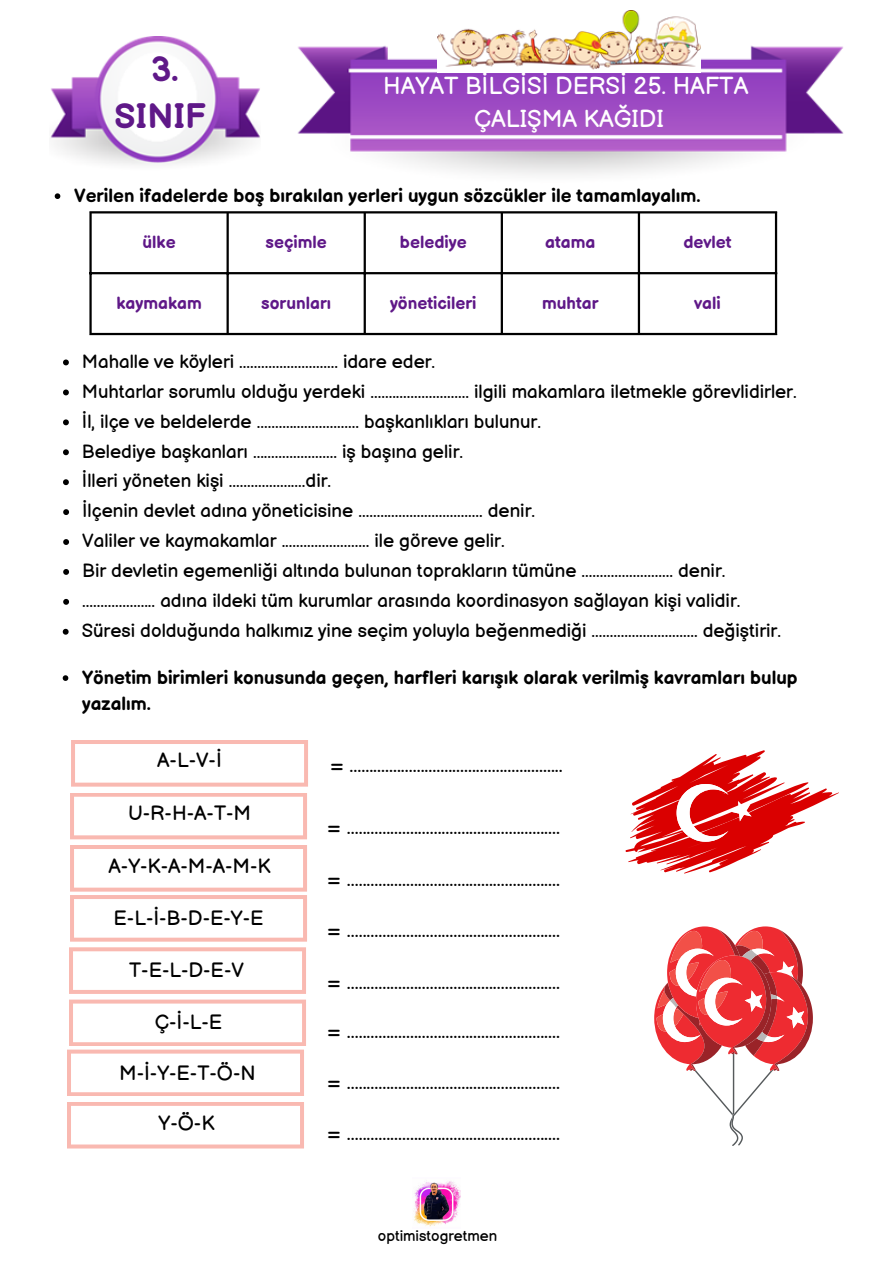
<style>
.page{position:relative;width:894px;height:1264px;background:#fff}
.page>*{position:absolute;margin:0;border:0;box-sizing:border-box;transform-origin:0 0}
.t1{font:700 34.5px/47.2px "Balsamiq Sans";color:#5f1888;text-align:center}
.t2{font:24px/32.7px "Balsamiq Sans";color:#fff;text-align:center}
.t3{font:20.25px "Balsamiq Sans";color:#000}
.t4{font:18.75px/29.8px "Balsamiq Sans";color:#000}
.t5{font:700 18.75px/26px "Balsamiq Sans";color:#000}
.t6{font:700 17.25px "Balsamiq Sans";color:#5f1888}
.t7{font:15px "Balsamiq Sans";color:#000}
</style>
<div class="page">
<img style="left:297px;top:43px;width:547px;height:132px">
<img style="left:50px;top:37px;width:210px;height:128px">
<img style="left:437px;top:10px;width:262px;height:62px">
<img style="left:414px;top:1181px;width:46px;height:46px">
<hr style="left:89px;top:213px;width:3px;height:120px;background:#000">
<hr style="left:226px;top:213px;width:3px;height:120px;background:#000">
<hr style="left:363px;top:213px;width:3px;height:120px;background:#000">
<hr style="left:500px;top:213px;width:3px;height:120px;background:#000">
<hr style="left:637px;top:213px;width:3px;height:120px;background:#000">
<hr style="left:774px;top:213px;width:3px;height:120px;background:#000">
<hr style="left:89px;top:211px;width:688px;height:2px;background:#000">
<hr style="left:89px;top:272px;width:688px;height:2px;background:#000">
<hr style="left:89px;top:333px;width:688px;height:2px;background:#000">
<svg style="left:71px;top:740px;width:237px;height:46px"></svg>
<svg style="left:70px;top:793px;width:237px;height:46px"></svg>
<svg style="left:70px;top:845px;width:237px;height:96px"></svg>
<svg style="left:69px;top:947px;width:237px;height:46px"></svg>
<svg style="left:67px;top:999px;width:239px;height:149px"></svg>
<svg style="left:625px;top:750px;width:213px;height:123px"></svg>
<svg style="left:654px;top:926px;width:159px;height:220px"></svg>
<svg style="left:55px;top:193px;width:5px;height:6px"></svg>
<svg style="left:63px;top:359px;width:6px;height:6px"></svg>
<svg style="left:63px;top:389px;width:6px;height:6px"></svg>
<svg style="left:63px;top:419px;width:6px;height:6px"></svg>
<svg style="left:63px;top:449px;width:6px;height:6px"></svg>
<svg style="left:63px;top:479px;width:6px;height:6px"></svg>
<svg style="left:63px;top:509px;width:6px;height:6px"></svg>
<svg style="left:63px;top:539px;width:6px;height:6px"></svg>
<svg style="left:63px;top:569px;width:6px;height:6px"></svg>
<svg style="left:63px;top:599px;width:6px;height:5px"></svg>
<svg style="left:63px;top:629px;width:6px;height:5px"></svg>
<svg style="left:63px;top:675px;width:5px;height:6px"></svg>
<h1 class="t1" style="left:115px;top:47px;width:93px">3.<br>SINIF</h1>
<p class="t2" style="left:383px;top:71px;width:366px">HAYAT BİLGİSİ DERSİ 25. HAFTA<br>ÇALIŞMA KAĞIDI</p>
<p class="t5" style="left:74px;top:184px;width:627px">Verilen ifadelerde boş bırakılan yerleri uygun sözcükler ile tamamlayalım.</p>
<p class="t6" style="left:142px;top:233px;width:35px">ülke</p>
<p class="t6" style="left:265px;top:233px;width:63px">seçimle</p>
<p class="t6" style="left:400px;top:233px;width:68px">belediye</p>
<p class="t6" style="left:545px;top:233px;width:52px">atama</p>
<p class="t6" style="left:683px;top:233px;width:50px">devlet</p>
<p class="t6" style="left:116px;top:294px;width:87px">kaymakam</p>
<p class="t6" style="left:261px;top:294px;width:71px">sorunları</p>
<p class="t6" style="left:390px;top:294px;width:87px">yöneticileri</p>
<p class="t6" style="left:542px;top:294px;width:58px">muhtar</p>
<p class="t6" style="left:694px;top:294px;width:27px">vali</p>
<p class="t4" style="left:82px;top:347px;width:716px">Mahalle ve köyleri ........................... idare eder.<br>Muhtarlar sorumlu olduğu yerdeki ........................... ilgili makamlara iletmekle görevlidirler.<br>İl, ilçe ve beldelerde ............................ başkanlıkları bulunur.<br>Belediye başkanları ....................... iş başına gelir.<br>İlleri yöneten kişi .....................dir.<br>İlçenin devlet adına yöneticisine .................................. denir.<br>Valiler ve kaymakamlar ........................ ile göreve gelir.<br>Bir devletin egemenliği altında bulunan toprakların tümüne ......................... denir. .................... adına ildeki tüm kurumlar arasında koordinasyon sağlayan kişi validir.<br>Süresi dolduğunda halkımız yine seçim yoluyla beğenmediği ............................. değiştirir.</p>
<p class="t5" style="left:82px;top:665px;width:716px">Yönetim birimleri konusunda geçen, harfleri karışık olarak verilmiş kavramları bulup yazalım.</p>
<p class="t3" style="left:157px;top:748px;width:66px">A-L-V-İ</p>
<p class="t3" style="left:128px;top:801px;width:124px">U-R-H-A-T-M</p>
<p class="t3" style="left:109px;top:855px;width:163px">A-Y-K-A-M-A-M-K</p>
<p class="t3" style="left:114px;top:906px;width:151px">E-L-İ-B-D-E-Y-E</p>
<p class="t3" style="left:129px;top:958px;width:116px">T-E-L-D-E-V</p>
<p class="t3" style="left:155px;top:1010px;width:69px">Ç-İ-L-E</p>
<p class="t3" style="left:329px;top:753px;width:234px">= ......................................................</p>
<p class="t3" style="left:327px;top:815px;width:234px">= ......................................................</p>
<p class="t3" style="left:327px;top:867px;width:234px">= ......................................................</p>
<p class="t3" style="left:327px;top:918px;width:234px">= ......................................................</p>
<p class="t3" style="left:327px;top:970px;width:234px">= ......................................................</p>
<p class="t3" style="left:327px;top:1019px;width:234px">= ......................................................</p>
<p class="t3" style="left:119px;top:1061px;width:138px">M-İ-Y-E-T-Ö-N</p>
<p class="t3" style="left:158px;top:1111px;width:57px">Y-Ö-K</p>
<p class="t3" style="left:327px;top:1070px;width:234px">= ......................................................</p>
<p class="t3" style="left:327px;top:1121px;width:234px">= ......................................................</p>
<p class="t7" style="left:378px;top:1227px;width:121px">optimistogretmen</p>
</div>
